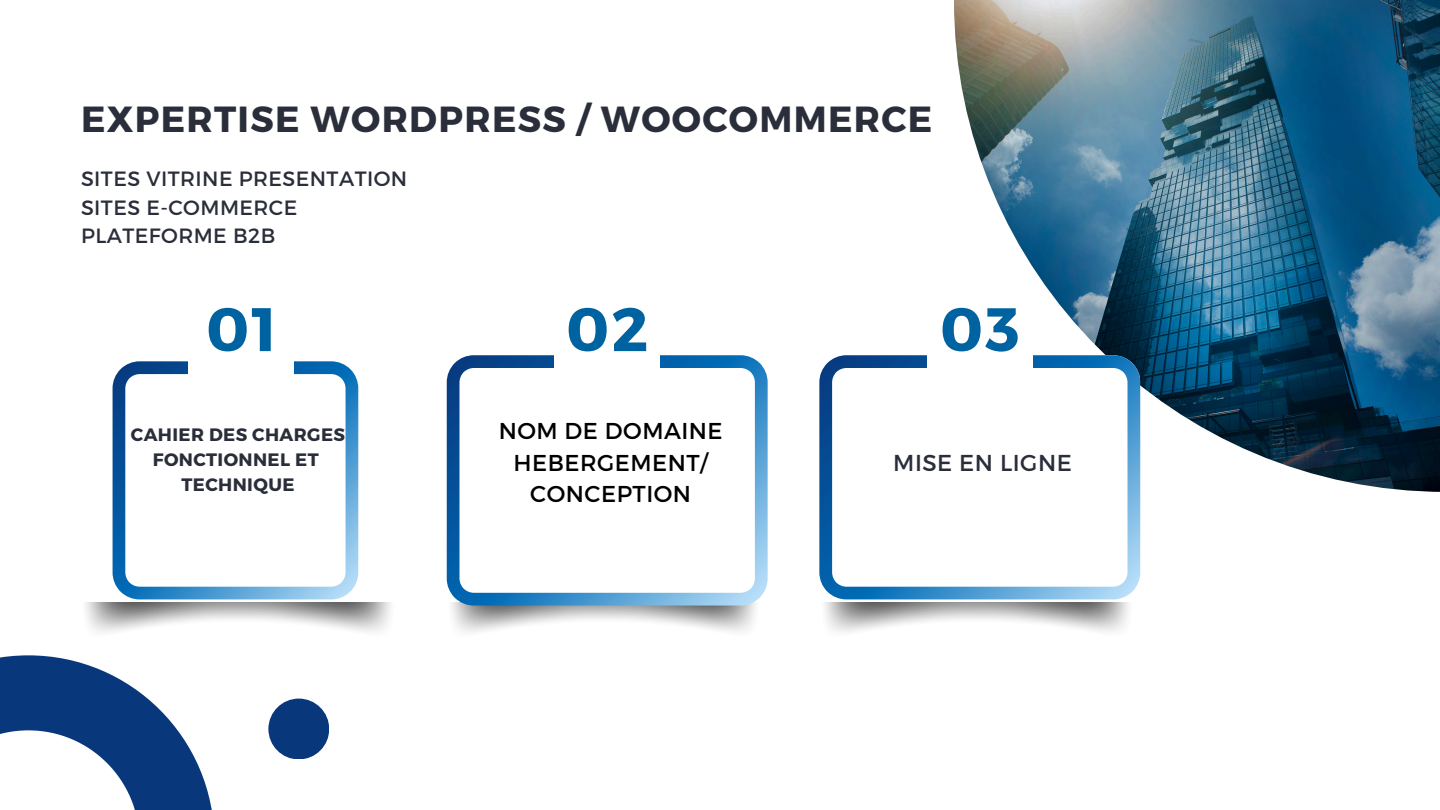
<style>
.page{position:relative;width:1440px;height:810px;background:#fff}
.page>*{position:absolute;margin:0;border:0;box-sizing:border-box;transform-origin:0 0}
.t1{font:700 61.3px "Montserrat";color:#0063a1}
.t2{font:700 36.3px "Montserrat";letter-spacing:.035em;color:#2a2e3a}
.t3{font:23px/31.5px "Montserrat";letter-spacing:.02em;color:#000;text-align:center}
.t4{font:23px "Montserrat";letter-spacing:.02em;color:#2a2e3a}
.t5{font:20.6px/28.5px "Montserrat";letter-spacing:.02em;color:#2a2e3a}
.t6{font:700 18px "Montserrat";letter-spacing:.02em;color:#2a2e3a}
</style>
<div class="page">
<img style="left:85px;top:602px;width:306px;height:30px">
<svg style="left:113px;top:361px;width:245px;height:238px"></svg>
<div style="left:188px;top:274px;width:106px;height:104px;background:#fff"></div>
<img style="left:954px;top:0;width:486px;height:492px">
<svg style="left:447px;top:355px;width:321px;height:251px"></svg>
<div style="left:554px;top:274px;width:106px;height:104px;background:#fff"></div>
<img style="left:824px;top:602px;width:305px;height:30px">
<svg style="left:819px;top:355px;width:321px;height:244px"></svg>
<div style="left:927px;top:274px;width:106px;height:104px;background:#fff"></div>
<svg style="left:0;top:655px;width:212px;height:155px"></svg>
<div style="left:268px;top:699px;width:61px;height:60px;background:#08377c;border-radius:50%"></div>
<p class="t2" style="left:81px;top:95px;width:853px">EXPERTISE WORDPRESS / WOOCOMMERCE</p>
<p class="t5" style="left:81px;top:164px;width:328px">SITES VITRINE PRESENTATION<br>SITES E-COMMERCE<br>PLATEFORME B2B</p>
<p class="t1" style="left:206px;top:289px;width:72px">01</p>
<h3 class="t1" style="left:566px;top:289px;width:84px">02</h3>
<p class="t1" style="left:940px;top:289px;width:81px">03</p>
<p class="t6" style="left:131px;top:423px;width:216px">CAHIER DES CHARGES</p>
<h2 class="t6" style="left:153px;top:448px;width:167px">FONCTIONNEL ET</h2>
<h2 class="t6" style="left:182px;top:473px;width:114px">TECHNIQUE</h2>
<p class="t3" style="left:499px;top:414px;width:226px">NOM DE DOMAINE<br>HEBERGEMENT/<br>CONCEPTION</p>
<p class="t4" style="left:893px;top:448px;width:180px">MISE EN LIGNE</p>
</div>
